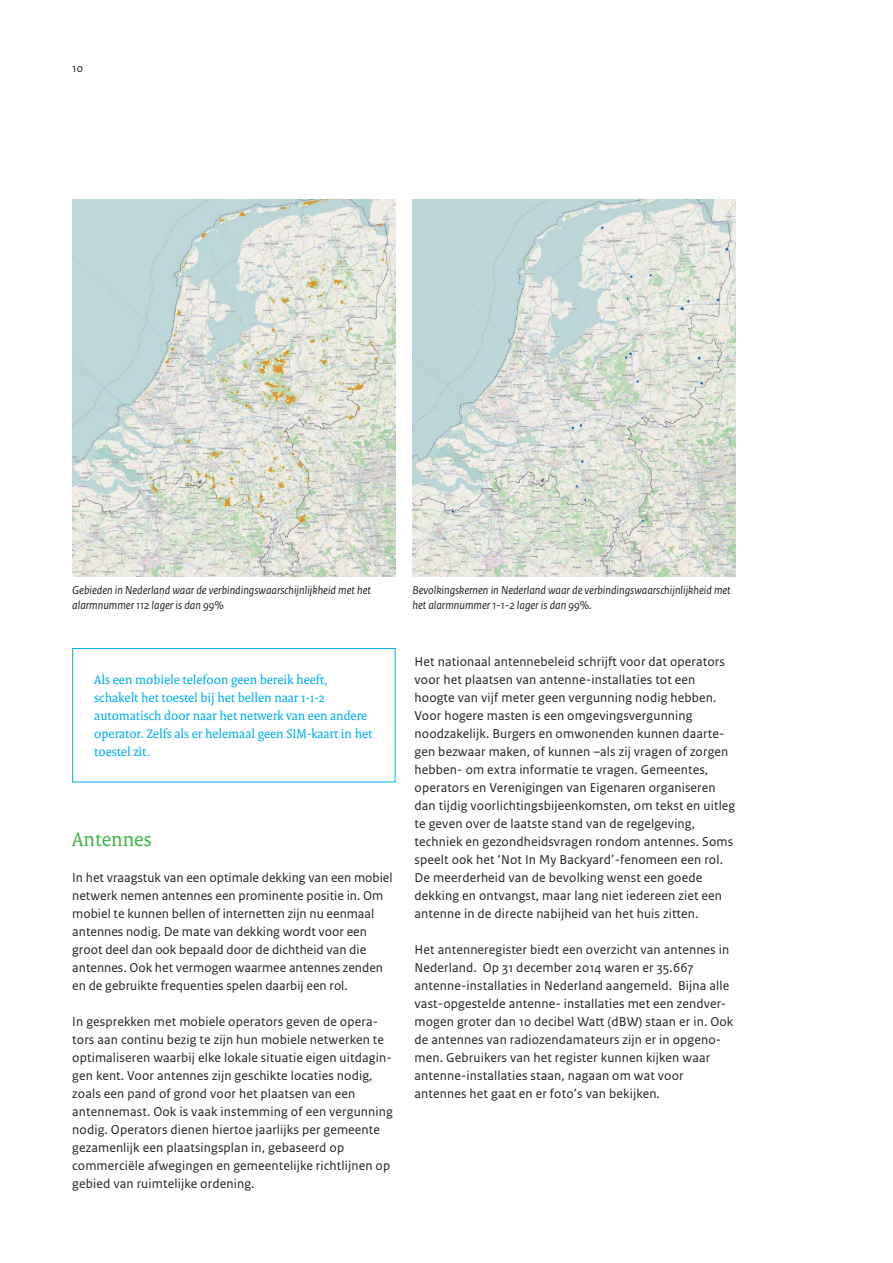
<style>
.page{position:relative;width:893px;height:1263px;background:#fff}
.page>*{position:absolute;margin:0;border:0;box-sizing:border-box;transform-origin:0 0}
._04_RO_Paragraafkop{font:21px "Rijksoverheid Serif";color:#42b649}
._10_RO_Broodtekst_Sa{font:13.5px/18px "Rijksoverheid Sans Text";letter-spacing:.01em;color:#231f20}
._10_RO_Broodtekst_Se{font:13.5px/18px "Rijksoverheid Serif";color:#00aeef}
._13_RO_Fotobijschrif{font:italic 12px/15px "Rijksoverheid Sans Text";color:#231f20}
._10_RO_Broodtekst_Sa-2{font:12px "Rijksoverheid Sans Text";color:#231f20}
</style>
<div class="page">
<img style="left:72px;top:200px;width:323px;height:376px">
<img style="left:412px;top:200px;width:324px;height:376px">
<div style="left:72px;top:648px;width:323px;height:134px;border:1px solid #00aeef"></div>
<p class="_10_RO_Broodtekst_Sa-2" style="left:72px;top:61px;width:12px">10</p>
<p class="_13_RO_Fotobijschrif" style="left:72px;top:583px;width:300px">Gebieden in Nederland waar de verbindingswaarschijnlijkheid met het alarmnummer 112 lager is dan 99%</p>
<p class="_10_RO_Broodtekst_Se" style="left:94px;top:671px;width:280px">Als een mobiele telefoon geen bereik heeft, schakelt het toestel bij het bellen naar 1-1-2 automatisch door naar het netwerk van een andere operator. Zelfs als er helemaal geen SIM-kaart in het toestel zit.</p>
<p class="_04_RO_Paragraafkop" style="left:72px;top:827px;width:81px">Antennes</p>
<p class="_10_RO_Broodtekst_Sa" style="left:72px;top:869px;width:322px">In het vraagstuk van een optimale dekking van een mobiel netwerk nemen antennes een prominente positie in. Om mobiel te kunnen bellen of internetten zijn nu eenmaal antennes nodig. De mate van dekking wordt voor een groot deel dan ook bepaald door de dichtheid van die antennes. Ook het vermogen waarmee antennes zenden en de gebruikte frequenties spelen daarbij een rol.</p>
<p class="_10_RO_Broodtekst_Sa" style="left:72px;top:1013px;width:322px">In gesprekken met mobiele operators geven de opera&shy;tors aan continu bezig te zijn hun mobiele netwerken te optimaliseren waarbij elke lokale situatie eigen uitdagin&shy;gen kent. Voor antennes zijn geschikte locaties nodig, zoals een pand of grond voor het plaatsen van een antennemast. Ook is vaak instemming of een vergunning nodig. Operators dienen hiertoe jaarlijks per gemeente gezamenlijk een plaatsingsplan in, gebaseerd op commerciële afwegingen en gemeentelijke richtlijnen op gebied van ruimtelijke ordening.</p>
<p class="_13_RO_Fotobijschrif" style="left:412px;top:583px;width:320px">Bevolkingskernen in Nederland waar de verbindingswaarschijnlijkheid met het alarmnummer 1-1-2 lager is dan 99%.</p>
<p class="_10_RO_Broodtekst_Sa" style="left:415px;top:653px;width:322px">Het nationaal antennebeleid schrijft voor dat operators voor het plaatsen van antenne-installaties tot een hoogte van vijf meter geen vergunning nodig hebben.<br>Voor hogere masten is een omgevingsvergunning noodzakelijk. Burgers en omwonenden kunnen daarte&shy;gen bezwaar maken, of kunnen –als zij vragen of zorgen hebben- om extra informatie te vragen. Gemeentes, operators en Verenigingen van Eigenaren organiseren dan tijdig voorlichtingsbijeenkomsten, om tekst en uitleg te geven over de laatste stand van de regelgeving, techniek en gezondheidsvragen rondom antennes. Soms speelt ook het ‘Not In My Backyard’-fenomeen een rol.<br>De meerderheid van de bevolking wenst een goede dekking en ontvangst, maar lang niet iedereen ziet een antenne in de directe nabijheid van het huis zitten.</p>
<p class="_10_RO_Broodtekst_Sa" style="left:415px;top:941px;width:320px">Het antenneregister biedt een overzicht van antennes in Nederland. Op 31 december 2014 waren er 35.667 antenne-installaties in Nederland aangemeld. Bijna alle vast-opgestelde antenne- installaties met een zendver&shy;mogen groter dan 10 decibel Watt (dBW) staan er in. Ook de antennes van radiozendamateurs zijn er in opgeno&shy;men. Gebruikers van het register kunnen kijken waar antenne-installaties staan, nagaan om wat voor antennes het gaat en er foto’s van bekijken.</p>
</div>
